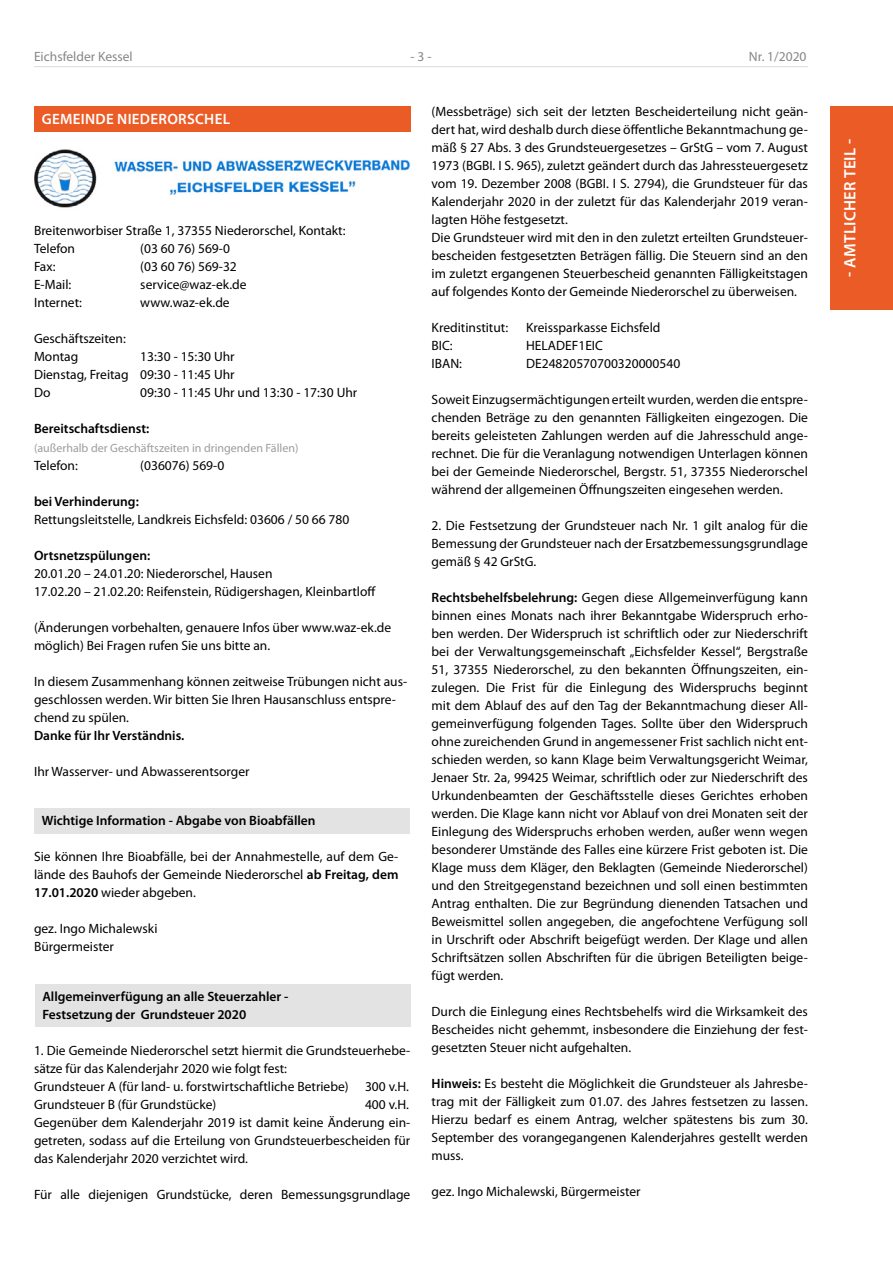
<style>
.page{position:relative;width:893px;height:1263px;background:#fff}
.page>*{position:absolute;margin:0;border:0;box-sizing:border-box;transform-origin:0 0}
.t1{font:600 16.5px "Myriad Pro";letter-spacing:.02em;color:#fff}
.t2{font:600 15px "Myriad Pro";letter-spacing:.02em;color:#fff}
.t3{font:13.5px/18px "Myriad Pro";color:#000;text-align:justify}
.t4{font:600 13.5px/18px "Myriad Pro";color:#000}
.t5{font:13.5px "Myriad Pro";color:#878787}
.t6{font:12px "Myriad Pro";color:#9d9d9c}
.s1{font-weight:600}
</style>
<div class="page">
<div style="left:830px;top:106px;width:63px;height:204px;background:#eb5b25"></div>
<div style="left:34px;top:808px;width:376px;height:25px;background:#e3e3e3"></div>
<div style="left:34px;top:106px;width:376px;height:25px;background:#eb5b25"></div>
<div style="left:35px;top:984px;width:375px;height:43px;background:#e3e3e3"></div>
<hr style="left:34px;top:66px;width:774px;height:1px;background:#dadada">
<img style="left:35px;top:149px;width:375px;height:59px">
<p class="t5" style="left:34px;top:48px;width:100px">Eichsfelder Kessel</p>
<p class="t5" style="left:411px;top:48px;width:22px">- 3 -</p>
<p class="t5" style="left:749px;top:48px;width:59px">Nr. 1/2020</p>
<p class="t2" style="left:42px;top:109px;width:190px">GEMEINDE NIEDERORSCHEL</p>
<p class="t3" style="left:34px;top:222px;width:313px">Breitenworbiser Straße 1, 37355 Niederorschel, Kontakt:<br>Telefon</p>
<p class="t3" style="left:140px;top:240px;width:91px">(03 60 76) 569-0</p>
<p class="t3" style="left:34px;top:258px;width:23px">Fax:</p>
<p class="t3" style="left:140px;top:258px;width:98px">(03 60 76) 569-32</p>
<p class="t3" style="left:34px;top:276px;width:39px">E-Mail:</p>
<p class="t3" style="left:140px;top:276px;width:108px">service@waz-ek.de</p>
<p class="t3" style="left:34px;top:294px;width:49px">Internet:</p>
<p class="t3" style="left:140px;top:294px;width:91px">www.waz-ek.de</p>
<p class="t3" style="left:34px;top:330px;width:93px">Geschäftszeiten:<br>Montag</p>
<p class="t3" style="left:34px;top:348px;width:202px;text-indent:106px">13:30 - 15:30 Uhr Dienstag, Freitag 09:30 - 11:45 Uhr Do</p>
<p class="t3" style="left:140px;top:384px;width:218px">09:30 - 11:45 Uhr und 13:30 - 17:30 Uhr</p>
<p class="t4" style="left:34px;top:419px;width:117px">Bereitschaftsdienst:</p>
<p class="t6" style="left:34px;top:440px;width:266px">(außerhalb der Geschäftszeiten in dringenden Fällen)</p>
<p class="t3" style="left:34px;top:456px;width:45px">Telefon:</p>
<p class="t3" style="left:140px;top:456px;width:85px">(036076) 569-0</p>
<p class="t4" style="left:34px;top:492px;width:106px">bei Verhinderung:</p>
<p class="t3" style="left:34px;top:510px;width:317px">Rettungsleitstelle, Landkreis Eichsfeld: 03606 / 50 66 780</p>
<p class="t4" style="left:34px;top:546px;width:118px">Ortsnetzspülungen:</p>
<p class="t3" style="left:34px;top:564px;width:343px">20.01.20 – 24.01.20: Niederorschel, Hausen<br>17.02.20 – 21.02.20: Reifenstein, Rüdigershagen, Kleinbartloff</p>
<p class="t3" style="left:34px;top:618px;width:359px">(Änderungen vorbehalten, genauere Infos über www.waz-ek.de möglich) Bei Fragen rufen Sie uns bitte an.</p>
<p class="t3" style="left:34px;top:672px;width:375px;text-align:left">In diesem Zusammenhang können zeitweise Trübungen nicht aus&shy;geschlossen werden. Wir bitten Sie Ihren Hausanschluss entspre&shy;chend zu spülen.</p>
<p class="t4" style="left:34px;top:726px;width:152px">Danke für Ihr Verständnis.</p>
<p class="t3" style="left:34px;top:762px;width:217px">Ihr Wasserver- und Abwasserentsorger</p>
<p class="t4" style="left:42px;top:811px;width:275px">Wichtige Information - Abgabe von Bioabfällen</p>
<p class="t3" style="left:34px;top:847px;width:366px">Sie können Ihre Bioabfälle, bei der Annahmestelle, auf dem Ge&shy;lände des Bauhofs der Gemeinde Niederorschel <span class="s1">ab Freitag, dem 17.01.2020</span> wieder abgeben.</p>
<p class="t3" style="left:34px;top:919px;width:125px">gez. Ingo Michalewski<br>Bürgermeister</p>
<p class="t4" style="left:42px;top:987px;width:248px">Allgemeinverfügung an alle Steuerzahler -<br>Festsetzung der Grundsteuer 2020</p>
<p class="t3" style="left:34px;top:1041px;width:378px;text-align:left">1. Die Gemeinde Niederorschel setzt hiermit die Grundsteuerhebe&shy;sätze für das Kalenderjahr 2020 wie folgt fest:<br>Grundsteuer A (für land- u. forstwirtschaftliche Betriebe) 300 v.H.<br>Grundsteuer B (für Grundstücke)</p>
<p class="t3" style="left:34px;top:1095px;width:378px;text-indent:331px">400 v.H.<br>Gegenüber dem Kalenderjahr 2019 ist damit keine Änderung ein&shy;getreten, sodass auf die Erteilung von Grundsteuerbescheiden für das Kalenderjahr 2020 verzichtet wird.</p>
<p class="t3" style="left:34px;top:1185px;width:378px">Für alle diejenigen Grundstücke, deren Bemessungsgrundlage</p>
<p class="t3" style="left:432px;top:103px;width:378px;text-align:left">(Messbeträge) sich seit der letzten Bescheiderteilung nicht geän&shy;dert hat, wird deshalb durch diese öffentliche Bekanntmachung ge&shy;mäß § 27 Abs. 3 des Grundsteuergesetzes – GrStG – vom 7. August 1973 (BGBI. I S. 965), zuletzt geändert durch das Jahressteuergesetz vom 19. Dezember 2008 (BGBI. I S. 2794), die Grundsteuer für das Kalenderjahr 2020 in der zuletzt für das Kalenderjahr 2019 veran&shy;lagten Höhe festgesetzt.<br>Die Grundsteuer wird mit den in den zuletzt erteilten Grundsteuer&shy;bescheiden festgesetzten Beträgen fällig. Die Steuern sind an den im zuletzt ergangenen Steuerbescheid genannten Fälligkeitstagen auf folgendes Konto der Gemeinde Niederorschel zu überweisen.</p>
<p class="t3" style="left:432px;top:319px;width:78px">Kreditinstitut:</p>
<p class="t3" style="left:526px;top:319px;width:136px">Kreissparkasse Eichsfeld</p>
<p class="t3" style="left:432px;top:337px;width:23px">BIC:</p>
<p class="t3" style="left:526px;top:337px;width:78px">HELADEF1EIC</p>
<p class="t3" style="left:432px;top:355px;width:32px">IBAN:</p>
<p class="t3" style="left:526px;top:355px;width:156px">DE24820570700320000540</p>
<p class="t3" style="left:432px;top:391px;width:378px">Soweit Einzugsermächtigungen erteilt wurden, werden die entspre&shy;chenden Beträge zu den genannten Fälligkeiten eingezogen. Die bereits geleisteten Zahlungen werden auf die Jahresschuld ange&shy;rechnet. Die für die Veranlagung notwendigen Unterlagen können bei der Gemeinde Niederorschel, Bergstr. 51, 37355 Niederorschel während der allgemeinen Öffnungszeiten eingesehen werden.</p>
<p class="t3" style="left:432px;top:517px;width:378px">2. Die Festsetzung der Grundsteuer nach Nr. 1 gilt analog für die Bemessung der Grundsteuer nach der Ersatzbemessungsgrundlage gemäß § 42 GrStG.</p>
<p class="t3" style="left:432px;top:589px;width:378px"><span class="s1">Rechtsbehelfsbelehrung:</span> Gegen diese Allgemeinverfügung kann binnen eines Monats nach ihrer Bekanntgabe Widerspruch erho&shy;ben werden. Der Widerspruch ist schriftlich oder zur Niederschrift bei der Verwaltungsgemeinschaft „Eichsfelder Kessel“, Bergstraße 51, 37355 Niederorschel, zu den bekannten Öffnungszeiten, ein&shy;zulegen. Die Frist für die Einlegung des Widerspruchs beginnt mit dem Ablauf des auf den Tag der Bekanntmachung dieser All&shy;gemeinverfügung folgenden Tages. Sollte über den Widerspruch ohne zureichenden Grund in angemessener Frist sachlich nicht ent&shy;schieden werden, so kann Klage beim Verwaltungsgericht Weimar, Jenaer Str. 2a, 99425 Weimar, schriftlich oder zur Niederschrift des Urkundenbeamten der Geschäftsstelle dieses Gerichtes erhoben werden. Die Klage kann nicht vor Ablauf von drei Monaten seit der Einlegung des Widerspruchs erhoben werden, außer wenn wegen besonderer Umstände des Falles eine kürzere Frist geboten ist. Die Klage muss dem Kläger, den Beklagten (Gemeinde Niederorschel) und den Streitgegenstand bezeichnen und soll einen bestimmten Antrag enthalten. Die zur Begründung dienenden Tatsachen und Beweismittel sollen angegeben, die angefochtene Verfügung soll in Urschrift oder Abschrift beigefügt werden. Der Klage und allen Schriftsätzen sollen Abschriften für die übrigen Beteiligten beige&shy;fügt werden.</p>
<p class="t3" style="left:432px;top:1003px;width:378px">Durch die Einlegung eines Rechtsbehelfs wird die Wirksamkeit des Bescheides nicht gehemmt, insbesondere die Einziehung der fest&shy;gesetzten Steuer nicht aufgehalten.</p>
<p class="t3" style="left:432px;top:1074px;width:378px"><span class="s1">Hinweis:</span> Es besteht die Möglichkeit die Grundsteuer als Jahresbe&shy;trag mit der Fälligkeit zum 01.07. des Jahres festsetzen zu lassen.<br>Hierzu bedarf es einem Antrag, welcher spätestens bis zum 30.<br>September des vorangegangenen Kalenderjahres gestellt werden muss.</p>
<p class="t3" style="left:432px;top:1182px;width:211px">gez. Ingo Michalewski, Bürgermeister</p>
<p class="t1" style="left:840px;top:277px;width:139px;rotate:-90deg">- AMTLICHER TEIL -</p>
</div>
